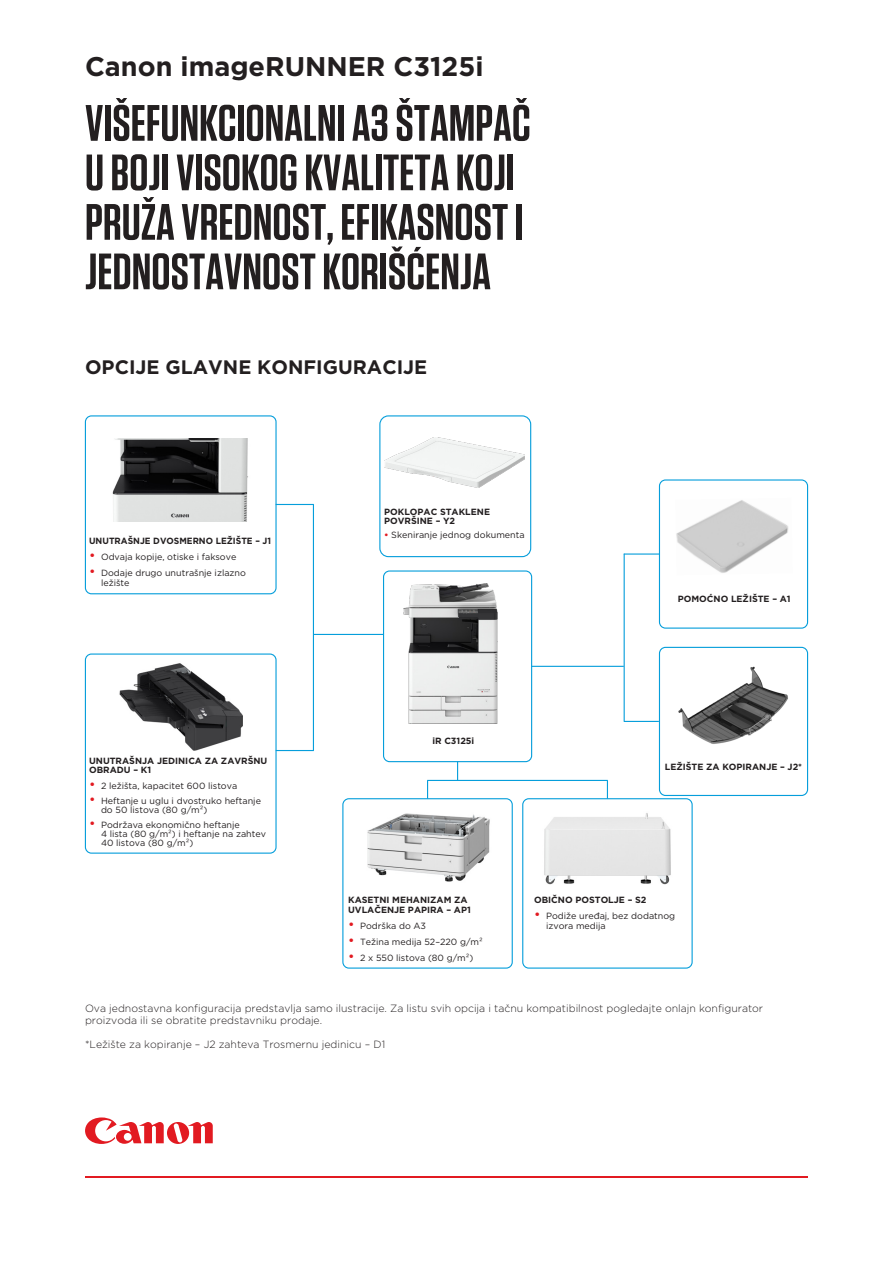
<style>
.page{position:relative;width:893px;height:1263px;background:#fff}
.page>*{position:absolute;margin:0;border:0;box-sizing:border-box;transform-origin:0 0}
.COVER_HEADER_LARGE{font:600 51px/49.5px "Tungsten";color:#231f20}
.HEADER_B{font:700 27px "Gotham";color:#231f20}
.HEADER_B-2{font:700 19.5px "Gotham";color:#231f20}
.t1{font:300 10.5px/12px "Gotham";color:#231f20}
.BODY_BULLETS{font:9px/9px "Gotham";color:#231f20}
.BODY_BULLETS-2{font:700 9px/9.8px "Gotham";color:#231f20}
.BODY_BULLETS-3{font:700 9px "Gotham";color:#231f20;scale:.96 1}
.s1{font-size:13.5px;color:#e21a21}
.s2{font-weight:700;color:#e21a21}
</style>
<div class="page">
<svg style="left:85px;top:1117px;width:128px;height:27px"></svg>
<hr style="left:85px;top:1176px;width:723px;height:2px;background:#e21a21">
<div style="left:379px;top:415px;width:152px;height:142px;border:1px solid #069edb;border-radius:9px"></div>
<img style="left:384px;top:437px;width:140px;height:51px">
<div style="left:659px;top:479px;width:149px;height:150px;border:1px solid #069edb;border-radius:6px"></div>
<div style="left:659px;top:647px;width:149px;height:149px;border:1px solid #069edb;border-radius:6px"></div>
<div style="left:383px;top:570px;width:149px;height:192px;border:1px solid #069edb;border-radius:6px"></div>
<div style="left:342px;top:798px;width:171px;height:171px;border:1px solid #069edb;border-radius:6px"></div>
<div style="left:522px;top:798px;width:171px;height:171px;border:1px solid #069edb;border-radius:6px"></div>
<img style="left:367px;top:813px;width:123px;height:69px">
<img style="left:544px;top:813px;width:127px;height:72px">
<img style="left:678px;top:666px;width:110px;height:78px">
<img style="left:676px;top:500px;width:113px;height:73px">
<div style="left:85px;top:415px;width:192px;height:179px;border:1px solid #069edb;border-radius:6px"></div>
<img style="left:112px;top:439px;width:136px;height:82px">
<div style="left:85px;top:653px;width:192px;height:201px;border:1px solid #069edb;border-radius:6px"></div>
<img style="left:119px;top:663px;width:124px;height:87px">
<hr style="left:276px;top:504px;width:38px;height:1px;background:#069edb">
<hr style="left:313px;top:634px;width:71px;height:1px;background:#069edb">
<hr style="left:531px;top:666px;width:93px;height:1px;background:#069edb">
<hr style="left:427px;top:780px;width:181px;height:1px;background:#069edb">
<svg style="left:457px;top:761px;width:1px;height:19px"></svg>
<svg style="left:607px;top:780px;width:1px;height:19px"></svg>
<svg style="left:427px;top:780px;width:1px;height:19px"></svg>
<hr style="left:624px;top:553px;width:35px;height:2px;background:#069edb">
<hr style="left:624px;top:721px;width:35px;height:1px;background:#069edb">
<hr style="left:276px;top:750px;width:38px;height:1px;background:#069edb">
<hr style="left:313px;top:504px;width:1px;height:247px;background:#069edb">
<hr style="left:624px;top:554px;width:1px;height:168px;background:#069edb">
<img style="left:404px;top:584px;width:93px;height:140px">
<p class="HEADER_B" style="left:85px;top:48px;width:400px">Canon imageRUNNER C3125i</p>
<p class="COVER_HEADER_LARGE" style="left:85px;top:99px;width:447px">VIŠEFUNKCIONALNI A3 ŠTAMPAČ<br>U BOJI VISOKOG KVALITETA KOJI<br>PRUŽA VREDNOST, EFIKASNOST I<br>JEDNOSTAVNOST KORIŠĆENJA</p>
<p class="HEADER_B-2" style="left:85px;top:354px;width:344px">OPCIJE GLAVNE KONFIGURACIJE</p>
<p class="BODY_BULLETS-3" style="left:89px;top:535px;width:191px">UNUTRAŠNJE DVOSMERNO LEŽIŠTE – J1</p>
<p class="BODY_BULLETS" style="left:89px;top:552px;width:149px"><span class="s1">•</span> Odvaja kopije, otiske i faksove</p>
<p class="BODY_BULLETS" style="left:101px;top:568px;width:146px;line-height:9.8px;text-indent:-12px"><span class="s1">•</span> Dodaje drugo unutrašnje izlazno ležište</p>
<p class="BODY_BULLETS-2" style="left:89px;top:756px;width:180px;line-height:9px">UNUTRAŠNJA JEDINICA ZA ZAVRŠNU<br>OBRADU – K1</p>
<p class="BODY_BULLETS" style="left:89px;top:781px;width:150px"><span class="s1">•</span> 2 ležišta, kapacitet 600 listova</p>
<p class="BODY_BULLETS" style="left:101px;top:796px;width:161px;text-indent:-12px"><span class="s1">•</span> Heftanje u uglu i dvostruko heftanje do 50 listova (80 g/m²)</p>
<p class="BODY_BULLETS" style="left:101px;top:820px;width:166px;text-indent:-12px"><span class="s1">•</span> Podržava ekonomično heftanje<br>4 lista (80 g/m²) i heftanje na zahtev<br>40 listova (80 g/m²)</p>
<p class="BODY_BULLETS-2" style="left:384px;top:506px;width:107px">POKLOPAC STAKLENE<br>POVRŠINE – Y2</p>
<p class="BODY_BULLETS" style="left:384px;top:530px;width:142px"><span class="s2">•</span> Skeniranje jednog dokumenta</p>
<p class="BODY_BULLETS-2" style="left:678px;top:594px;width:114px">POMOĆNO LEŽIŠTE – A1</p>
<p class="BODY_BULLETS-2" style="left:432px;top:736px;width:43px">iR C3125i</p>
<p class="BODY_BULLETS-2" style="left:348px;top:895px;width:124px">KASETNI MEHANIZAM ZA<br>UVLAČENJE PAPIRA – AP1</p>
<p class="BODY_BULLETS" style="left:348px;top:921px;width:79px"><span class="s1">•</span> Podrška do A3</p>
<p class="BODY_BULLETS" style="left:348px;top:937px;width:136px"><span class="s1">•</span> Težina medija 52–220 g/m²</p>
<p class="BODY_BULLETS" style="left:348px;top:953px;width:127px"><span class="s1">•</span> 2 x 550 listova (80 g/m²)</p>
<p class="BODY_BULLETS-2" style="left:665px;top:762px;width:139px">LEŽIŠTE ZA KOPIRANJE – J2*</p>
<p class="BODY_BULLETS-2" style="left:534px;top:895px;width:114px">OBIČNO POSTOLJE – S2</p>
<p class="BODY_BULLETS" style="left:546px;top:911px;width:131px;line-height:9.8px;text-indent:-12px"><span class="s1">•</span> Podiže uređaj, bez dodatnog izvora medija</p>
<p class="t1" style="left:85px;top:1002px;width:680px">Ova jednostavna konfiguracija predstavlja samo ilustracije. Za listu svih opcija i tačnu kompatibilnost pogledajte onlajn konfigurator proizvoda ili se obratite predstavniku prodaje.</p>
<p class="t1" style="left:85px;top:1038px;width:302px">*Ležište za kopiranje – J2 zahteva Trosmernu jedinicu – D1</p>
</div>
